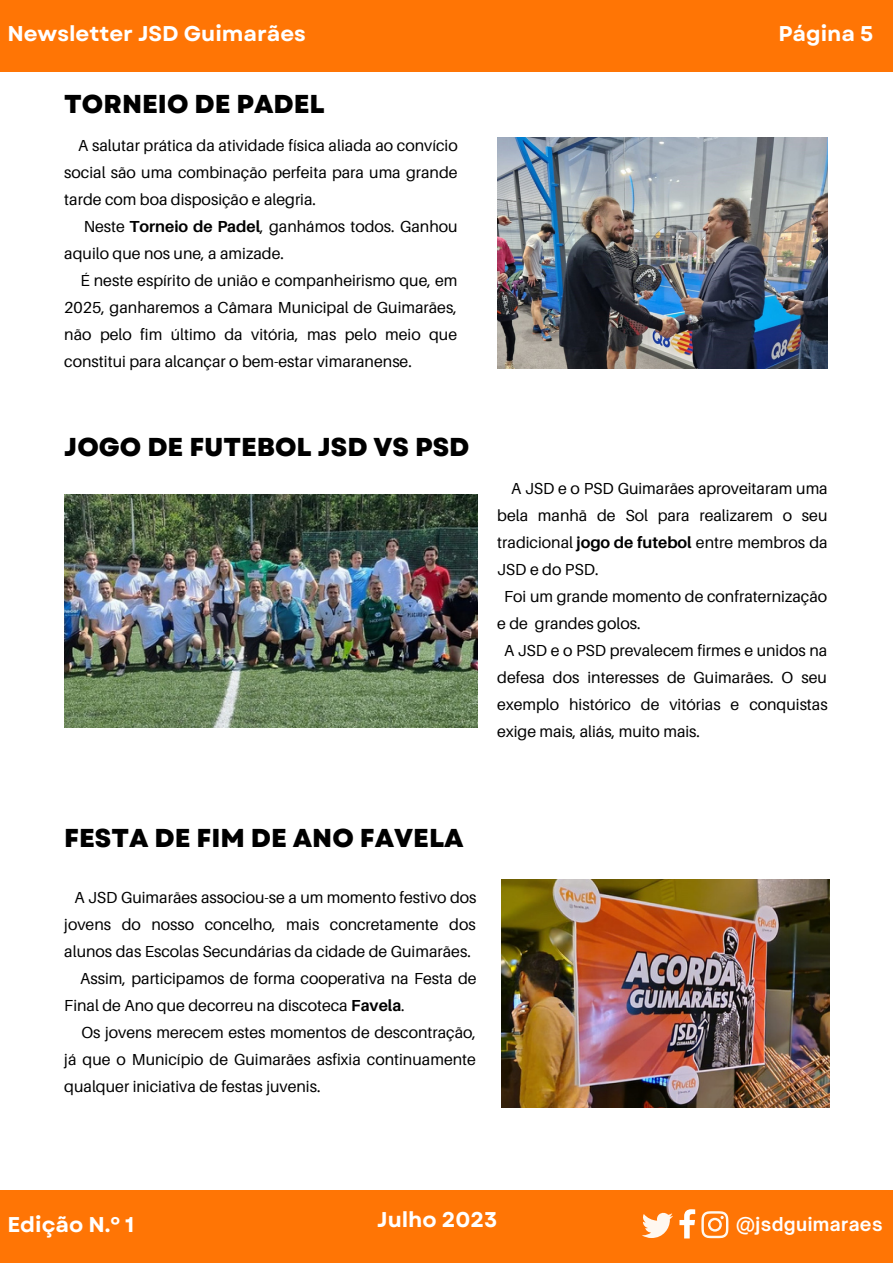
<style>
.page{position:relative;width:893px;height:1264px;background:#fff}
.page>*{position:absolute;margin:0;border:0;box-sizing:border-box;transform-origin:0 0}
.t1{font:800 25.8px "Garet";color:#000}
.t2{font:700 21.3px "Garet";color:#fff}
.t3{font:700 18.3px "Open Sauce One";letter-spacing:.025em;color:#fff}
.t4{font:15.9px/27px "Aileron";color:#000;text-align:justify}
.s1{font-weight:700}
</style>
<div class="page">
<div style="left:0;top:0;width:892px;height:71px;background:#ff7505"></div>
<div style="left:0;top:1189px;width:892px;height:73px;background:#ff7505"></div>
<svg style="left:642px;top:1212px;width:31px;height:25px"></svg>
<svg style="left:679px;top:1209px;width:16px;height:29px"></svg>
<svg style="left:701px;top:1211px;width:27px;height:27px"></svg>
<img style="left:497px;top:137px;width:330px;height:232px">
<img style="left:64px;top:495px;width:413px;height:232px">
<img style="left:501px;top:879px;width:328px;height:228px">
<p class="t2" style="left:7px;top:18px;width:300px">Newsletter JSD Guimarães</p>
<p class="t2" style="left:778px;top:18px;width:96px">Página 5</p>
<p class="t1" style="left:64px;top:86px;width:262px">TORNEIO DE PADEL</p>
<p class="t4" style="left:64px;top:132px;width:395px;text-indent:14px">A salutar prática da atividade física aliada ao convício social são uma combinação perfeita para uma grande tarde com boa disposição e alegria.</p>
<p class="t4" style="left:64px;top:213px;width:395px;text-indent:19px">Neste <span class="s1">Torneio de Padel</span>, ganhámos todos. Ganhou aquilo que nos une, a amizade.</p>
<p class="t4" style="left:64px;top:267px;width:395px;text-indent:16px">É neste espírito de união e companheirismo que, em 2025, ganharemos a Câmara Municipal de Guimarães, não pelo fim último da vitória, mas pelo meio que constitui para alcançar o bem-estar vimaranense.</p>
<p class="t1" style="left:64px;top:428px;width:406px">JOGO DE FUTEBOL JSD VS PSD</p>
<p class="t4" style="left:497px;top:474px;width:332px;text-indent:14px">A JSD e o PSD Guimarães aproveitaram uma bela manhã de Sol para realizarem o seu tradicional <span class="s1">jogo de futebol</span> entre membros da JSD e do PSD.</p>
<p class="t4" style="left:497px;top:582px;width:331px;text-indent:7px">Foi um grande momento de confraternização e de grandes golos.</p>
<p class="t4" style="left:497px;top:636px;width:332px;text-indent:7px">A JSD e o PSD prevalecem firmes e unidos na defesa dos interesses de Guimarães. O seu exemplo histórico de vitórias e conquistas exige mais, aliás, muito mais.</p>
<p class="t1" style="left:64px;top:819px;width:401px">FESTA DE FIM DE ANO FAVELA</p>
<p class="t4" style="left:64px;top:884px;width:413px;text-indent:10px">A JSD Guimarães associou-se a um momento festivo dos jovens do nosso concelho, mais concretamente dos alunos das Escolas Secundárias da cidade de Guimarães.</p>
<p class="t4" style="left:64px;top:965px;width:414px;text-indent:16px">Assim, participamos de forma cooperativa na Festa de<br>Final de Ano que decorreu na discoteca <span class="s1">Favela</span>.</p>
<p class="t4" style="left:64px;top:1019px;width:413px;text-indent:17px">Os jovens merecem estes momentos de descontração, já que o Município de Guimarães asfixia continuamente qualquer iniciativa de festas juvenis.</p>
<p class="t2" style="left:7px;top:1208px;width:128px">Edição N.º 1</p>
<p class="t2" style="left:377px;top:1204px;width:122px">Julho 2023</p>
<p class="t3" style="left:736px;top:1212px;width:148px">@jsdguimaraes</p>
</div>
